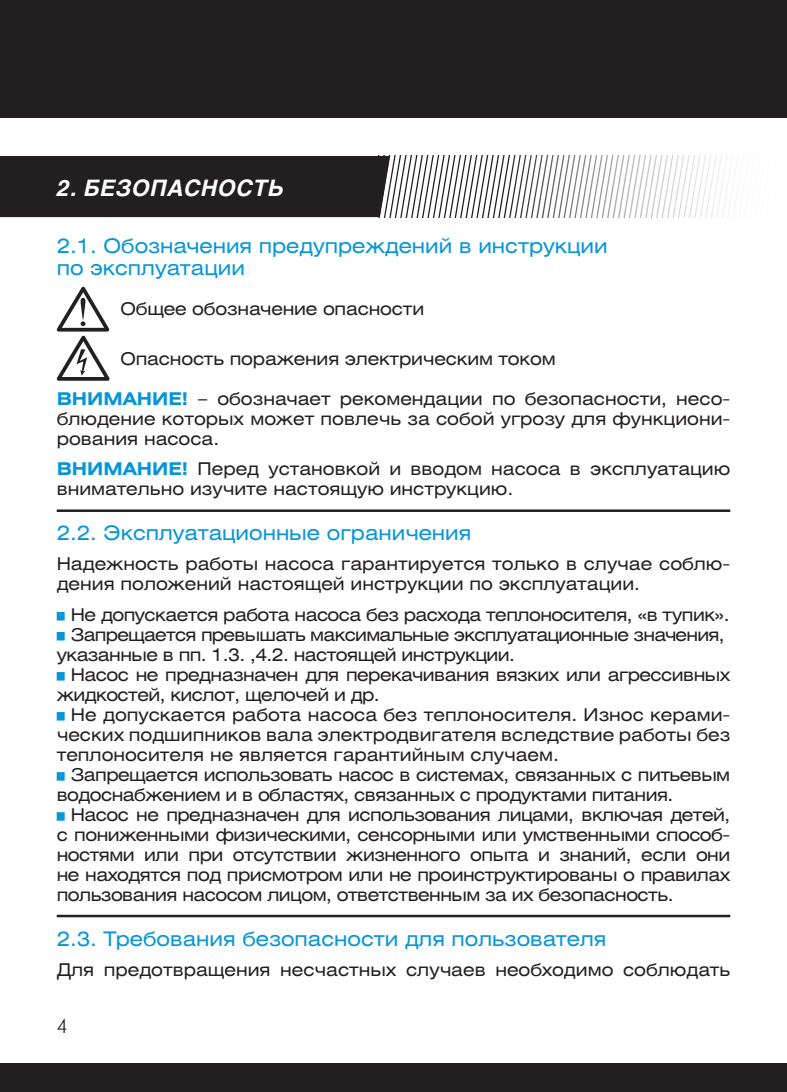
<style>
.page{position:relative;width:787px;height:1092px;background:#fff}
.page>*{position:absolute;margin:0;border:0;box-sizing:border-box;transform-origin:0 0}
.t1{font:italic 700 22.5px "Helios";letter-spacing:.03em;color:#fff}
.t2{font:20px/22.5px "Helios Ext";color:#0696d7}
.t3{font:20px "Futuris Light C";color:#231f20}
.t4{font:17.5px/20px "Helios Ext";letter-spacing:-.03em;color:#231f20}
.t5{font:17.5px/20px "Helios Ext";color:#231f20}
.t6{font:17.5px "Helios Ext";letter-spacing:-.01em;color:#231f20}
.s1{font-weight:700;color:#0696d7}
</style>
<div class="page">
<div style="left:0;top:0;width:787px;height:118px;background:#231f20"></div>
<div style="left:0;top:1063px;width:787px;height:28px;background:#231f20"></div>
<svg style="left:56px;top:286px;width:54px;height:95px"></svg>
<hr style="left:57px;top:509px;width:673px;height:3px;background:#231f20">
<hr style="left:57px;top:914px;width:673px;height:3px;background:#231f20">
<div style="left:57px;top:612px;width:8px;height:8px;background:#0696d7;border:2px solid #0696d7"></div>
<div style="left:57px;top:632px;width:8px;height:8px;background:#0696d7;border:2px solid #0696d7"></div>
<svg style="left:57px;top:672px;width:8px;height:8px"></svg>
<svg style="left:57px;top:712px;width:8px;height:8px"></svg>
<svg style="left:57px;top:772px;width:8px;height:8px"></svg>
<svg style="left:57px;top:812px;width:8px;height:8px"></svg>
<svg style="left:0;top:156px;width:733px;height:61px"></svg>
<p class="t1" style="left:57px;top:175px;width:229px">2. БЕЗОПАСНОСТЬ</p>
<p class="t2" style="left:57px;top:234px;width:552px">2.1. Обозначения предупреждений в инструкции по эксплуатации</p>
<p class="t6" style="left:120px;top:298px;width:305px">Общее обозначение опасности</p>
<p class="t6" style="left:120px;top:348px;width:437px">Опасность поражения электрическим током</p>
<p class="t4" style="left:57px;top:389px;width:675px;text-align:justify"><span class="s1">ВНИМАНИЕ!</span> – обозначает рекомендации по безопасности, несо&shy;блюдение которых может повлечь за собой угрозу для функциони&shy;рования насоса.</p>
<p class="t5" style="left:57px;top:459px;width:675px"><span class="s1">ВНИМАНИЕ!</span> Перед установкой и вводом насоса в эксплуатацию внимательно изучите настоящую инструкцию.</p>
<p class="t2" style="left:57px;top:522px;width:416px">2.2. Эксплуатационные ограничения</p>
<p class="t5" style="left:57px;top:554px;width:675px">Надежность работы насоса гарантируется только в случае соблю&shy;дения положений настоящей инструкции по эксплуатации.</p>
<p class="t4" style="left:71px;top:604px;width:660px">Не допускается работа насоса без расхода теплоносителя, «в тупик».</p>
<p class="t4" style="left:71px;top:624px;width:655px">Запрещается превышать максимальные эксплуатационные значения,</p>
<p class="t4" style="left:57px;top:644px;width:460px">указанные в пп. 1.3. ,4.2. настоящей инструкции.</p>
<p class="t4" style="left:71px;top:664px;width:661px">Насос не предназначен для перекачивания вязких или агрессивных</p>
<p class="t4" style="left:57px;top:684px;width:324px">жидкостей, кислот, щелочей и др.</p>
<p class="t5" style="left:71px;top:704px;width:661px">Не допускается работа насоса без теплоносителя. Износ керами-</p>
<p class="t5" style="left:57px;top:724px;width:675px">ческих подшипников вала электродвигателя вследствие работы без теплоносителя не является гарантийным случаем.</p>
<p class="t4" style="left:71px;top:764px;width:661px">Запрещается использовать насос в системах, связанных с питьевым</p>
<p class="t4" style="left:57px;top:784px;width:618px">водоснабжением и в областях, связанных с продуктами питания.</p>
<p class="t4" style="left:71px;top:804px;width:661px">Насос не предназначен для использования лицами, включая детей,</p>
<p class="t4" style="left:57px;top:824px;width:675px">с пониженными физическими, сенсорными или умственными способ&shy;ностями или при отсутствии жизненного опыта и знаний, если они</p>
<p class="t4" style="left:57px;top:864px;width:675px">не находятся под присмотром или не проинструктированы о правилах пользования насосом лицом, ответственным за их безопасность.</p>
<p class="t2" style="left:57px;top:927px;width:551px">2.3. Требования безопасности для пользователя</p>
<p class="t5" style="left:57px;top:959px;width:675px">Для предотвращения несчастных случаев необходимо соблюдать</p>
<p class="t3" style="left:57px;top:1015px;width:12px">4</p>
</div>
